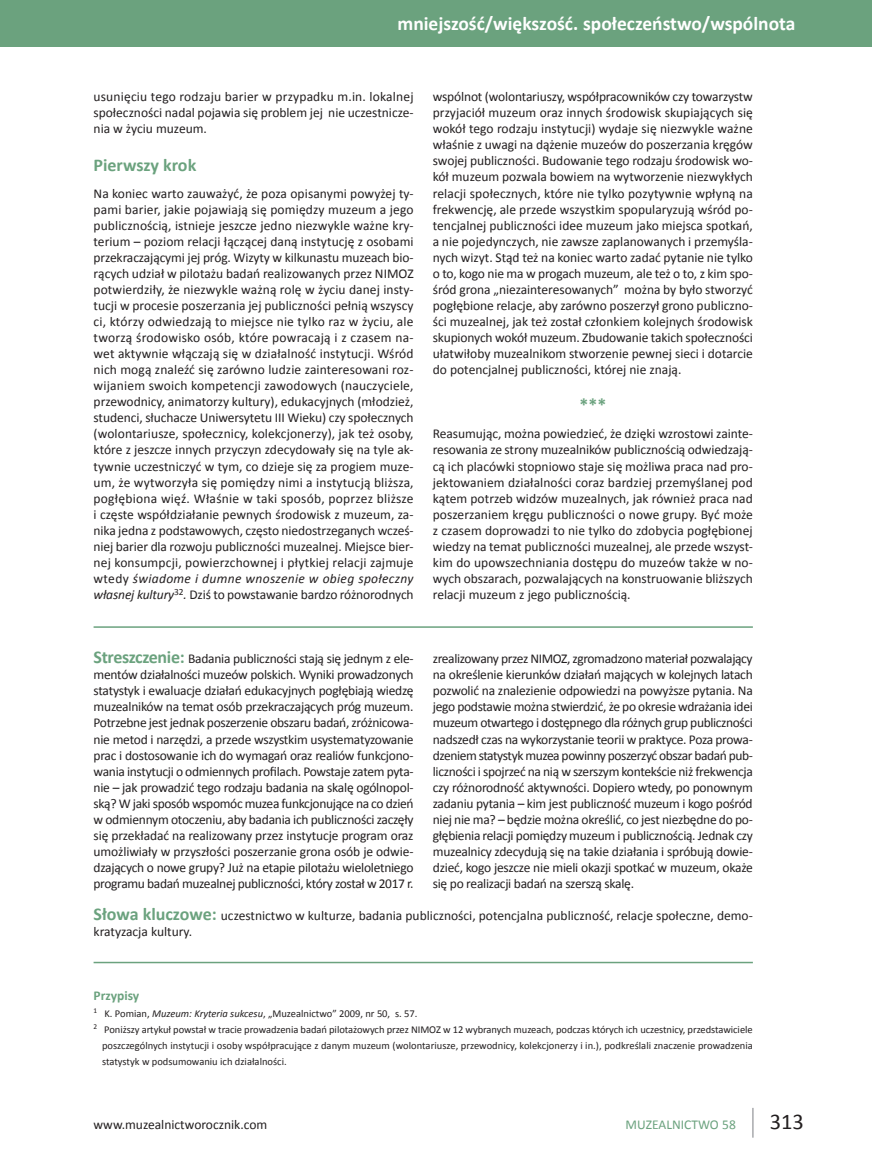
<style>
.page{position:relative;width:872px;height:1170px;background:#fff}
.page>*{position:absolute;margin:0;border:0;box-sizing:border-box;transform-origin:0 0}
.t1{font:22.5px "Calibri";color:#231f20}
.t2{font:700 19.5px "Calibri";color:#fff}
.SRODTYTUL{font:700 18px "Calibri";color:#6ba27e}
.BODY_TEXT{font:13.5px/16px "Calibri";letter-spacing:-.01em;color:#231f20;text-align:justify}
.keywords{font:13.5px/16px "Calibri";color:#231f20}
.t3{font:13.5px "Calibri";color:#6ba27e}
.Przypis_subhed{font:700 13.5px "Calibri";color:#6ba27e}
.przypisy{font:10.5px/16px "Calibri";color:#231f20;text-align:justify}
.s1{font-style:italic}
.s2{font-weight:700;font-size:18px;color:#6ba27e}
</style>
<div class="page">
<hr style="left:752px;top:1107px;width:1px;height:30px;background:#a8a9ad">
<div style="left:0;top:0;width:872px;height:47px;background:#6ba27e"></div>
<hr style="left:94px;top:626px;width:659px;height:1px;background:#6ba27e">
<hr style="left:94px;top:961px;width:659px;height:2px;background:#6ba27e">
<h2 class="t2" style="left:397px;top:11px;width:399px">mniejszość/większość. społeczeństwo/wspólnota</h2>
<p class="BODY_TEXT" style="left:94px;top:88px;width:321px">usunięciu tego rodzaju barier w przypadku m.in. lokalnej społeczności nadal pojawia się problem jej nie uczestnicze&shy;nia w życiu muzeum.</p>
<p class="SRODTYTUL" style="left:94px;top:153px;width:104px">Pierwszy krok</p>
<p class="BODY_TEXT" style="left:94px;top:184px;width:321px">Na koniec warto zauważyć, że poza opisanymi powyżej ty&shy;pami barier, jakie pojawiają się pomiędzy muzeum a jego publicznością, istnieje jeszcze jedno niezwykle ważne kry&shy;terium – poziom relacji łączącej daną instytucję z osobami przekraczającymi jej próg. Wizyty w kilkunastu muzeach bio&shy;rących udział w pilotażu badań realizowanych przez NIMOZ potwierdziły, że niezwykle ważną rolę w życiu danej insty&shy;tucji w procesie poszerzania jej publiczności pełnią wszyscy ci, którzy odwiedzają to miejsce nie tylko raz w życiu, ale tworzą środowisko osób, które powracają i z czasem na&shy;wet aktywnie włączają się w działalność instytucji. Wśród nich mogą znaleźć się zarówno ludzie zainteresowani roz&shy;wijaniem swoich kompetencji zawodowych (nauczyciele, przewodnicy, animatorzy kultury), edukacyjnych (młodzież, studenci, słuchacze Uniwersytetu III Wieku) czy społecznych (wolontariusze, społecznicy, kolekcjonerzy), jak też osoby, które z jeszcze innych przyczyn zdecydowały się na tyle ak&shy;tywnie uczestniczyć w tym, co dzieje się za progiem muze&shy;um, że wytworzyła się pomiędzy nimi a instytucją bliższa, pogłębiona więź. Właśnie w taki sposób, poprzez bliższe i częste współdziałanie pewnych środowisk z muzeum, za&shy;nika jedna z podstawowych, często niedostrzeganych wcześ&shy;niej barier dla rozwoju publiczności muzealnej. Miejsce bier&shy;nej konsumpcji, powierzchownej i płytkiej relacji zajmuje wtedy <span class="s1">świadome i dumne wnoszenie w obieg społeczny własnej kultury</span><sup>32</sup><span class="s1">.</span> Dziś to powstawanie bardzo różnorodnych</p>
<p class="BODY_TEXT" style="left:433px;top:88px;width:321px">wspólnot (wolontariuszy, współpracowników czy towarzystw przyjaciół muzeum oraz innych środowisk skupiających się wokół tego rodzaju instytucji) wydaje się niezwykle ważne właśnie z uwagi na dążenie muzeów do poszerzania kręgów swojej publiczności. Budowanie tego rodzaju środowisk wo&shy;kół muzeum pozwala bowiem na wytworzenie niezwykłych relacji społecznych, które nie tylko pozytywnie wpłyną na frekwencję, ale przede wszystkim spopularyzują wśród po&shy;tencjalnej publiczności idee muzeum jako miejsca spotkań, a nie pojedynczych, nie zawsze zaplanowanych i przemyśla&shy;nych wizyt. Stąd też na koniec warto zadać pytanie nie tylko o to, kogo nie ma w progach muzeum, ale też o to, z kim spo&shy;śród grona „niezainteresowanych” można by było stworzyć pogłębione relacje, aby zarówno poszerzył grono publiczno&shy;ści muzealnej, jak też został członkiem kolejnych środowisk skupionych wokół muzeum. Zbudowanie takich społeczności ułatwiłoby muzealnikom stworzenie pewnej sieci i dotarcie do potencjalnej publiczności, której nie znają.</p>
<p class="SRODTYTUL" style="left:579px;top:394px;width:28px">***</p>
<p class="BODY_TEXT" style="left:433px;top:425px;width:321px">Reasumując, można powiedzieć, że dzięki wzrostowi zainte&shy;resowania ze strony muzealników publicznością odwiedzają&shy;cą ich placówki stopniowo staje się możliwa praca nad pro&shy;jektowaniem działalności coraz bardziej przemyślanej pod kątem potrzeb widzów muzealnych, jak również praca nad poszerzaniem kręgu publiczności o nowe grupy. Być może z czasem doprowadzi to nie tylko do zdobycia pogłębionej wiedzy na temat publiczności muzealnej, ale przede wszyst&shy;kim do upowszechniania dostępu do muzeów także w no&shy;wych obszarach, pozwalających na konstruowanie bliższych relacji muzeum z jego publicznością.</p>
<p class="BODY_TEXT" style="left:94px;top:650px;width:321px"><span class="s2">Streszczenie:</span> Badania publiczności stają się jednym z ele&shy;mentów działalności muzeów polskich. Wyniki prowadzonych statystyk i ewaluacje działań edukacyjnych pogłębiają wiedzę muzealników na temat osób przekraczających próg muzeum.<br>Potrzebne jest jednak poszerzenie obszaru badań, zróżnicowa&shy;nie metod i narzędzi, a przede wszystkim usystematyzowanie prac i dostosowanie ich do wymagań oraz realiów funkcjono&shy;wania instytucji o odmiennych profilach. Powstaje zatem pyta&shy;nie – jak prowadzić tego rodzaju badania na skalę ogólnopol&shy;ską? W jaki sposób wspomóc muzea funkcjonujące na co dzień w odmiennym otoczeniu, aby badania ich publiczności zaczęły się przekładać na realizowany przez instytucje program oraz umożliwiały w przyszłości poszerzanie grona osób je odwie&shy;dzających o nowe grupy? Już na etapie pilotażu wieloletniego programu badań muzealnej publiczności, który został w 2017 r.</p>
<p class="BODY_TEXT" style="left:433px;top:650px;width:321px">zrealizowany przez NIMOZ, zgromadzono materiał pozwalający na określenie kierunków działań mających w kolejnych latach pozwolić na znalezienie odpowiedzi na powyższe pytania. Na jego podstawie można stwierdzić, że po okresie wdrażania idei muzeum otwartego i dostępnego dla różnych grup publiczności nadszedł czas na wykorzystanie teorii w praktyce. Poza prowa&shy;dzeniem statystyk muzea powinny poszerzyć obszar badań pub&shy;liczności i spojrzeć na nią w szerszym kontekście niż frekwencja czy różnorodność aktywności. Dopiero wtedy, po ponownym zadaniu pytania – kim jest publiczność muzeum i kogo pośród niej nie ma? – będzie można określić, co jest niezbędne do po&shy;głębienia relacji pomiędzy muzeum i publicznością. Jednak czy muzealnicy zdecydują się na takie działania i spróbują dowie&shy;dzieć, kogo jeszcze nie mieli okazji spotkać w muzeum, okaże się po realizacji badań na szerszą skalę.</p>
<p class="keywords" style="left:94px;top:906px;width:661px"><span class="s2">Słowa kluczowe:</span> uczestnictwo w kulturze, badania publiczności, potencjalna publiczność, relacje społeczne, demo&shy;kratyzacja kultury.</p>
<p class="Przypis_subhed" style="left:94px;top:987px;width:47px">Przypisy</p>
<p class="przypisy" style="left:94px;top:1004px;width:325px"><sup>1</sup> K. Pomian, <span class="s1">Muzeum: Kryteria sukcesu</span>, „Muzealnictwo” 2009, nr 50, s. 57.</p>
<p class="przypisy" style="left:102px;top:1020px;width:652px;text-indent:-9px"><sup>2</sup> Poniższy artykuł powstał w tracie prowadzenia badań pilotażowych przez NIMOZ w 12 wybranych muzeach, podczas których ich uczestnicy, przedstawiciele poszczególnych instytucji i osoby współpracujące z danym muzeum (wolontariusze, przewodnicy, kolekcjonerzy i in.), podkreślali znaczenie prowadzenia statystyk w podsumowaniu ich działalności.</p>
<p class="BODY_TEXT" style="left:94px;top:1115px;width:175px">www.muzealnictworocznik.com</p>
<p class="t3" style="left:625px;top:1115px;width:112px">MUZEALNICTWO 58</p>
<h1 class="t1" style="left:770px;top:1107px;width:36px">313</h1>
</div>
